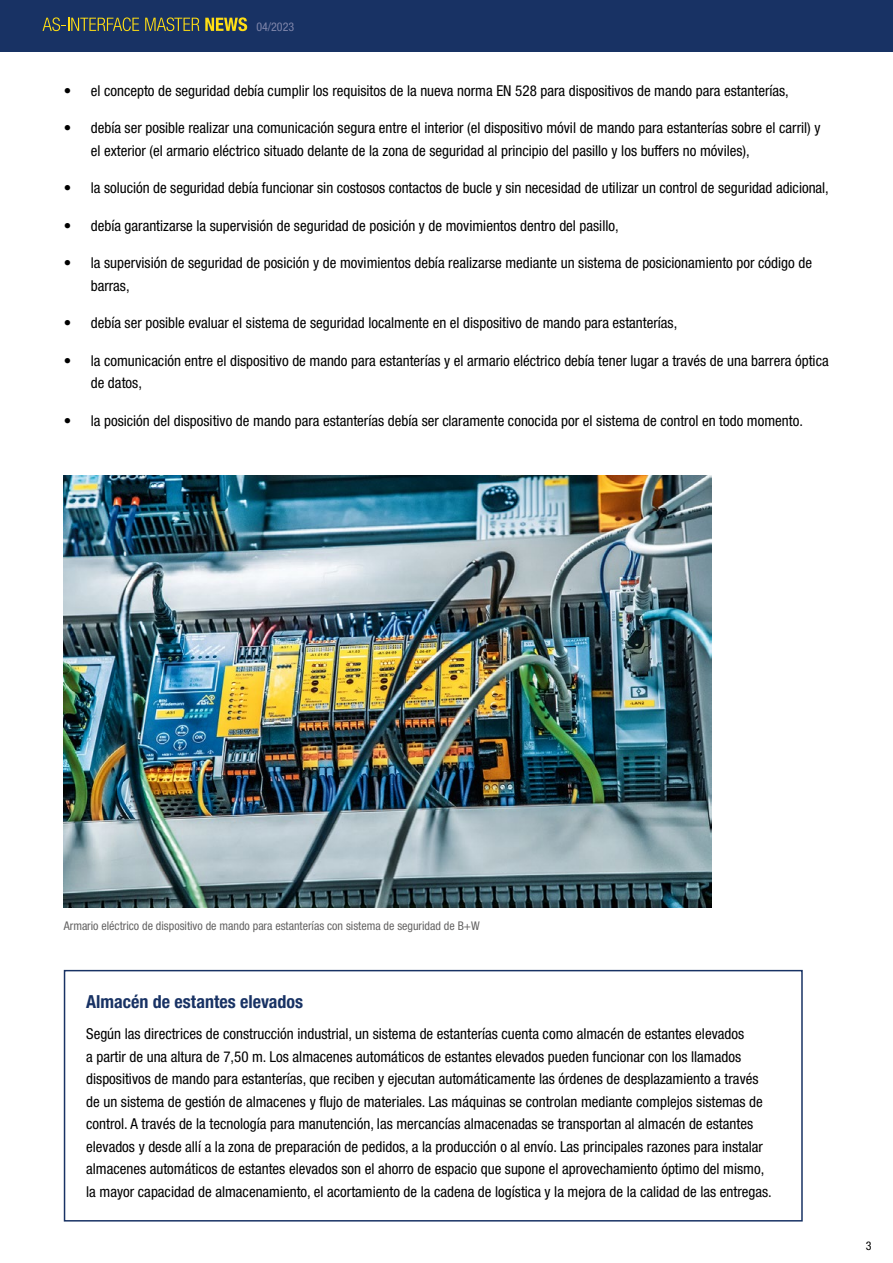
<style>
.page{position:relative;width:893px;height:1263px;background:#fff}
.page>*{position:absolute;margin:0;border:0;box-sizing:border-box;transform-origin:0 0}
.t1{font:700 condensed 18px "Helvetica Neue LTW1 G";color:#183264}
.t2{font:condensed 15px/22.5px "Helvetica Neue LTW1 G";color:#000}
.t3{font:condensed 12px "Helvetica Neue LTW1 G";color:#646363}
.t4{font:condensed 12px "Helvetica Neue LTW1 G";color:#7e85aa}
.t5{font:condensed 12px "Helvetica Neue LTW1 G";color:#000}
</style>
<div class="page">
<div style="left:0;top:0;width:893px;height:51px;background:#183264"></div>
<svg style="left:43px;top:17px;width:96px;height:14px"></svg>
<svg style="left:145px;top:17px;width:102px;height:14px"></svg>
<img style="left:64px;top:475px;width:648px;height:432px">
<div style="left:64px;top:970px;width:739px;height:251px;border:2px solid #183264"></div>
<p class="t4" style="left:256px;top:20px;width:39px">04/2023</p>
<p class="t2" style="left:64px;top:79px;width:727px">• el concepto de seguridad debía cumplir los requisitos de la nueva norma EN 528 para dispositivos de mando para estanterías,</p>
<p class="t2" style="left:91px;top:117px;width:731px;text-indent:-27px">• debía ser posible realizar una comunicación segura entre el interior (el dispositivo móvil de mando para estanterías sobre el carril) y el exterior (el armario eléctrico situado delante de la zona de seguridad al principio del pasillo y los buffers no móviles),</p>
<p class="t2" style="left:64px;top:177px;width:767px">• la solución de seguridad debía funcionar sin costosos contactos de bucle y sin necesidad de utilizar un control de seguridad adicional,</p>
<p class="t2" style="left:64px;top:214px;width:556px">• debía garantizarse la supervisión de seguridad de posición y de movimientos dentro del pasillo,</p>
<p class="t2" style="left:91px;top:252px;width:723px;text-indent:-27px">• la supervisión de seguridad de posición y de movimientos debía realizarse mediante un sistema de posicionamiento por código de barras,</p>
<p class="t2" style="left:64px;top:312px;width:615px">• debía ser posible evaluar el sistema de seguridad localmente en el dispositivo de mando para estanterías,</p>
<p class="t2" style="left:91px;top:349px;width:739px;text-indent:-27px">• la comunicación entre el dispositivo de mando para estanterías y el armario eléctrico debía tener lugar a través de una barrera óptica de datos,</p>
<p class="t2" style="left:64px;top:409px;width:741px">• la posición del dispositivo de mando para estanterías debía ser claramente conocida por el sistema de control en todo momento.</p>
<p class="t3" style="left:64px;top:919px;width:418px">Armario eléctrico de dispositivo de mando para estanterías con sistema de seguridad de B+W</p>
<p class="t1" style="left:86px;top:991px;width:219px">Almacén de estantes elevados</p>
<p class="t2" style="left:86px;top:1023px;width:687px">Según las directrices de construcción industrial, un sistema de estanterías cuenta como almacén de estantes elevados<br>a partir de una altura de 7,50 m. Los almacenes automáticos de estantes elevados pueden funcionar con los llamados dispositivos de mando para estanterías, que reciben y ejecutan automáticamente las órdenes de desplazamiento a través de un sistema de gestión de almacenes y flujo de materiales. Las máquinas se controlan mediante complejos sistemas de control. A través de la tecnología para manutención, las mercancías almacenadas se transportan al almacén de estantes elevados y desde allí a la zona de preparación de pedidos, a la producción o al envío. Las principales razones para instalar almacenes automáticos de estantes elevados son el ahorro de espacio que supone el aprovechamiento óptimo del mismo, la mayor capacidad de almacenamiento, el acortamiento de la cadena de logística y la mejora de la calidad de las entregas.</p>
<p class="t5" style="left:866px;top:1239px;width:7px">3</p>
</div>
